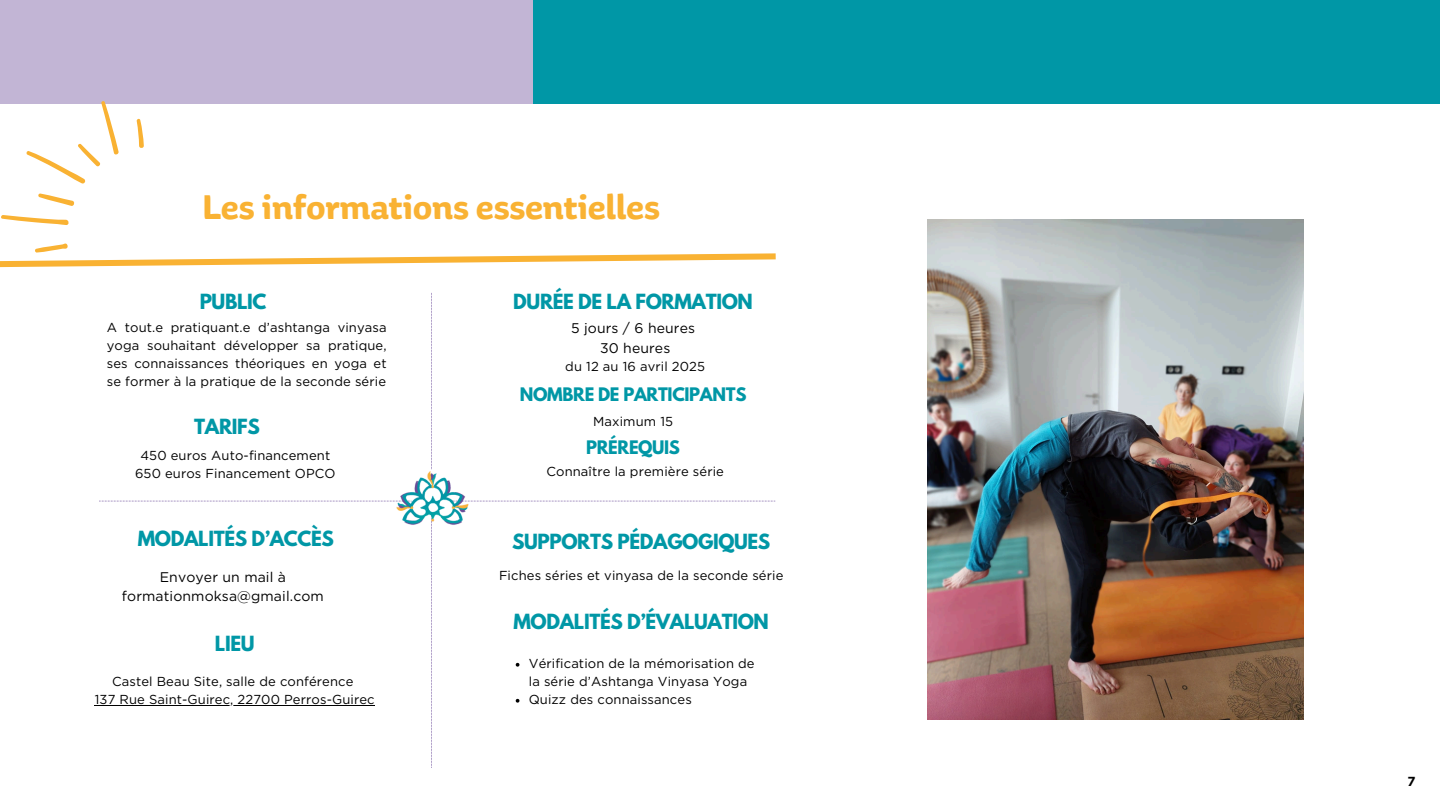
<style>
.page{position:relative;width:1440px;height:810px;background:#fff}
.page>*{position:absolute;margin:0;border:0;box-sizing:border-box;transform-origin:0 0}
.t1{font:700 36px "Aniuk";color:#f9b233}
.t2{font:700 18.5px "League Spartan";letter-spacing:-.02em;color:#0097a6}
.t3{font:700 16.5px "League Spartan";letter-spacing:-.02em;color:#0097a6}
.t4{font:14px/19.5px "Gotham";letter-spacing:.01em;color:#000;text-align:center}
.t5{font:700 13.1px "Gotham";color:#000}
.t6{font:13px/18px "Gotham";letter-spacing:.01em;color:#000;text-align:justify}
</style>
<div class="page">
<div style="left:0;top:0;width:533px;height:103px;background:#c2b5d5"></div>
<div style="left:533px;top:0;width:907px;height:103px;background:#0097a6"></div>
<svg style="left:1px;top:215px;width:68px;height:10px"></svg>
<svg style="left:38px;top:194px;width:37px;height:12px"></svg>
<svg style="left:26px;top:101px;width:93px;height:83px"></svg>
<svg style="left:136px;top:118px;width:8px;height:30px"></svg>
<svg style="left:0;top:243px;width:776px;height:25px"></svg>
<img style="left:927px;top:219px;width:376px;height:501px">
<svg style="left:99px;top:293px;width:677px;height:475px"></svg>
<hr style="left:95px;top:705px;width:280px;height:1px;background:#000">
<h1 class="t1" style="left:202px;top:190px;width:459px">Les informations essentielles</h1>
<p class="t2" style="left:200px;top:292px;width:68px">PUBLIC</p>
<h2 class="t6" style="left:107px;top:319px;width:281px">A tout.e pratiquant.e d’ashtanga vinyasa yoga souhaitant développer sa pratique, ses connaissances théoriques en yoga et se former à la pratique de la seconde série</h2>
<p class="t2" style="left:194px;top:417px;width:67px">TARIFS</p>
<p class="t6" style="left:140px;top:446px;width:191px">450 euros Auto-financement</p>
<p class="t6" style="left:135px;top:464px;width:202px">650 euros Financement OPCO</p>
<h2 class="t2" style="left:513px;top:292px;width:241px">DURÉE DE LA FORMATION</h2>
<p class="t4" style="left:571px;top:318px;width:126px">5 jours / 6 heures</p>
<p class="t4" style="left:600px;top:338px;width:72px">30 heures</p>
<h3 class="t6" style="left:565px;top:357px;width:141px">du 12 au 16 avril 2025</h3>
<p class="t3" style="left:520px;top:387px;width:228px">NOMBRE DE PARTICIPANTS</p>
<h2 class="t6" style="left:593px;top:412px;width:81px">Maximum 15</h2>
<p class="t3" style="left:586px;top:439px;width:95px">PRÉREQUIS</p>
<h2 class="t6" style="left:546px;top:462px;width:179px">Connaître la première série</h2>
<h3 class="t2" style="left:138px;top:529px;width:198px">MODALITÉS D’ACCÈS</h3>
<p class="t4" style="left:122px;top:567px;width:203px">Envoyer un mail à formationmoksa@gmail.com</p>
<p class="t6" style="left:499px;top:567px;width:286px">Fiches séries et vinyasa de la seconde série</p>
<p class="t2" style="left:513px;top:612px;width:257px">MODALITÉS D’ÉVALUATION</p>
<p class="t6" style="left:529px;top:654px;width:227px">Vérification de la mémorisation de la série d’Ashtanga Vinyasa Yoga</p>
<p class="t6" style="left:529px;top:690px;width:165px">Quizz des connaissances</p>
<p class="t2" style="left:512px;top:533px;width:260px">SUPPORTS PÉDAGOGIQUES</p>
<h2 class="t2" style="left:215px;top:635px;width:41px">LIEU</h2>
<h2 class="t6" style="left:112px;top:672px;width:243px">Castel Beau Site, salle de conférence</h2>
<p class="t6" style="left:95px;top:690px;width:281px">137 Rue Saint-Guirec, 22700 Perros-Guirec</p>
<p class="t5" style="left:1407px;top:774px;width:10px">7</p>
</div>
